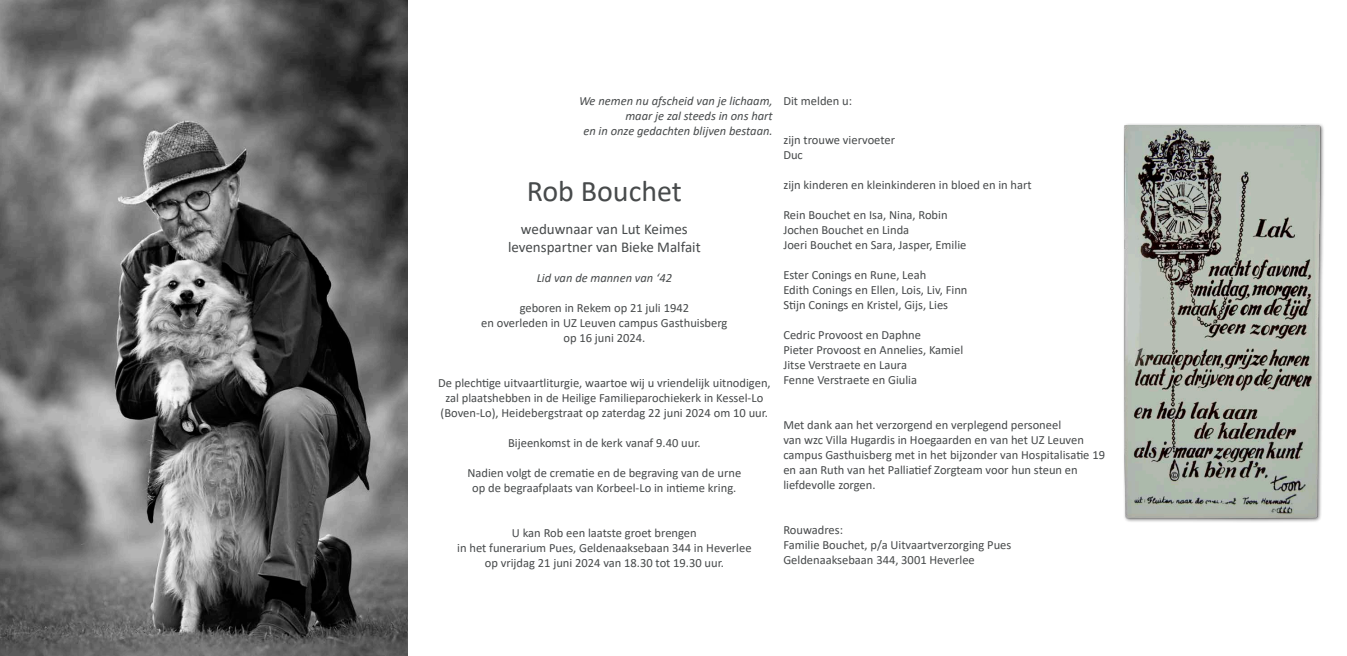
<style>
.page{position:relative;width:1347px;height:656px;background:#fff}
.page>*{position:absolute;margin:0;border:0;box-sizing:border-box;transform-origin:0 0}
.t1{font:30px "Calibri";color:#474a4b}
.t2{font:15px/18px "Calibri";color:#474a4b;text-align:center}
.t3{font:12.5px/15px "Calibri";color:#474a4b}
.t4{font:italic 12.5px/15px "Calibri";color:#474a4b;text-align:right}
</style>
<div class="page">
<img style="left:1123px;top:126px;width:200px;height:396px">
<img style="left:0;top:0;width:407px;height:656px">
<p class="t4" style="left:579px;top:93px;width:195px">We nemen nu afscheid van je lichaam, maar je zal steeds in ons hart<br>en in onze gedachten blijven bestaan.</p>
<h1 class="t1" style="left:527px;top:170px;width:157px">Rob Bouchet</h1>
<p class="t2" style="left:508px;top:219px;width:194px">weduwnaar van Lut Keimes levenspartner van Bieke Malfait</p>
<p class="t4" style="left:536px;top:270px;width:137px">Lid van de mannen van ‘42</p>
<p class="t3" style="left:481px;top:300px;width:248px;text-align:center">geboren in Rekem op 21 juli 1942<br>en overleden in UZ Leuven campus Gasthuisberg op 16 juni 2024.</p>
<p class="t3" style="left:438px;top:375px;width:334px;text-align:center">De plechtige uitvaartliturgie, waartoe wij u vriendelijk uitnodigen, zal plaatshebben in de Heilige Familieparochiekerk in Kessel-Lo (Boven-Lo), Heidebergstraat op zaterdag 22 juni 2024 om 10 uur.</p>
<p class="t3" style="left:508px;top:435px;width:194px">Bijeenkomst in de kerk vanaf 9.40 uur.</p>
<p class="t3" style="left:467px;top:465px;width:275px;text-align:center">Nadien volgt de crematie en de begraving van de urne op de begraafplaats van Korbeel-Lo in intieme kring.</p>
<p class="t3" style="left:457px;top:525px;width:296px;text-align:center">U kan Rob een laatste groet brengen<br>in het funerarium Pues, Geldenaaksebaan 344 in Heverlee op vrijdag 21 juni 2024 van 18.30 tot 19.30 uur.</p>
<p class="t3" style="left:783px;top:93px;width:70px">Dit melden u:</p>
<p class="t3" style="left:783px;top:132px;width:113px">zijn trouwe viervoeter<br>Duc</p>
<p class="t3" style="left:783px;top:177px;width:250px">zijn kinderen en kleinkinderen in bloed en in hart</p>
<p class="t3" style="left:783px;top:207px;width:184px">Rein Bouchet en Isa, Nina, Robin<br>Jochen Bouchet en Linda<br>Joeri Bouchet en Sara, Jasper, Emilie</p>
<p class="t3" style="left:783px;top:267px;width:186px">Ester Conings en Rune, Leah<br>Edith Conings en Ellen, Lois, Liv, Finn<br>Stijn Conings en Kristel, Gijs, Lies</p>
<p class="t3" style="left:783px;top:327px;width:181px">Cedric Provoost en Daphne<br>Pieter Provoost en Annelies, Kamiel<br>Jitse Verstraete en Laura<br>Fenne Verstraete en Giulia</p>
<p class="t3" style="left:783px;top:417px;width:323px">Met dank aan het verzorgend en verplegend personeel<br>van wzc Villa Hugardis in Hoegaarden en van het UZ Leuven campus Gasthuisberg met in het bijzonder van Hospitalisatie 19 en aan Ruth van het Palliatief Zorgteam voor hun steun en liefdevolle zorgen.</p>
<p class="t3" style="left:783px;top:522px;width:229px">Rouwadres:<br>Familie Bouchet, p/a Uitvaartverzorging Pues<br>Geldenaaksebaan 344, 3001 Heverlee</p>
</div>
